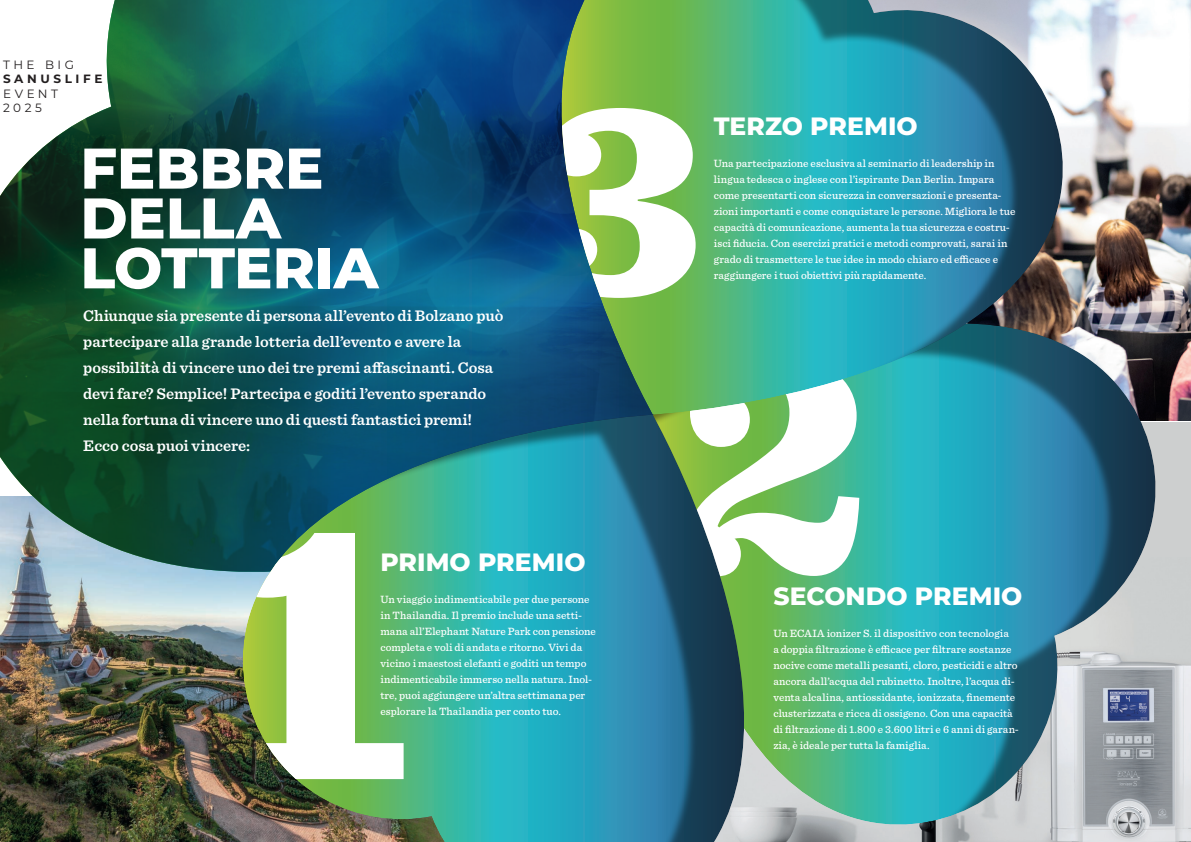
<style>
.page{position:relative;width:1191px;height:842px;background:#fff}
.page>*{position:absolute;margin:0;border:0;box-sizing:border-box;transform-origin:0 0}
.t1{font:800 57.2px/49.8px "Montserrat";letter-spacing:-.005em;color:#fff}
.t2{font:800 25px "Montserrat";color:#fff}
.t3{font:600 16px/26px "Sentinel Pro";letter-spacing:-.01em;color:#fff}
.t4{font:12px/14.4px "Montserrat";letter-spacing:.29em;color:#231f20}
.t5{font:700 12px "Montserrat";letter-spacing:.3em;color:#231f20}
.t6{font:500 11px/16px "Sentinel Pro";letter-spacing:.005em;color:#fff}
</style>
<div class="page">
<img style="left:0;top:660px;width:241px;height:182px">
<img style="left:744px;top:557px;width:447px;height:285px">
<img style="left:1063px;top:0;width:128px;height:421px">
<img style="left:0;top:574px;width:241px;height:86px">
<svg style="left:0;top:0;width:560px;height:573px;background:#1e5d67"></svg>
<div style="left:651px;top:323px;width:504px;height:504px;background:#231f20;opacity:.5"></div>
<div style="left:560px;top:0;width:503px;height:416px;background:#231f20;opacity:.5"></div>
<div style="left:241px;top:415px;width:503px;height:427px;background:#231f20;opacity:.5"></div>
<p class="t4" style="left:3px;top:57px;width:72px">THE BIG</p>
<p class="t5" style="left:3px;top:70px;width:101px">SANUSLIFE</p>
<p class="t4" style="left:3px;top:86px;width:57px">EVENT<br>2025</p>
<h1 class="t1" style="left:80px;top:140px;width:300px">FEBBRE<br>DELLA<br>LOTTERIA</h1>
<p class="t3" style="left:83px;top:302px;width:421px">Chiunque sia presente di persona all’evento di Bolzano può partecipare alla grande lotteria dell’evento e avere la possibilità di vincere uno dei tre premi affascinanti. Cosa devi fare? Semplice! Partecipa e goditi l’evento sperando nella fortuna di vincere uno di questi fantastici premi!<br>Ecco cosa puoi vincere:</p>
<h2 class="t2" style="left:714px;top:108px;width:205px">TERZO PREMIO</h2>
<p class="t6" style="left:714px;top:155px;width:303px">Una partecipazione esclusiva al seminario di leadership in lingua tedesca o inglese con l’ispirante Dan Berlin. Impara come presentarti con sicurezza in conversazioni e presenta&shy;zioni importanti e come conquistare le persone. Migliora le tue capacità di comunicazione, aumenta la tua sicurezza e costru&shy;isci fiducia. Con esercizi pratici e metodi comprovati, sarai in grado di trasmettere le tue idee in modo chiaro ed efficace e raggiungere i tuoi obiettivi più rapidamente.</p>
<h2 class="t2" style="left:380px;top:544px;width:206px">PRIMO PREMIO</h2>
<p class="t6" style="left:380px;top:591px;width:217px">Un viaggio indimenticabile per due persone in Thailandia. Il premio include una setti&shy;mana all’Elephant Nature Park con pensione completa e voli di andata e ritorno. Vivi da vicino i maestosi elefanti e goditi un tempo indimenticabile immerso nella natura. Inol&shy;tre, puoi aggiungere un’altra settimana per esplorare la Thailandia per conto tuo.</p>
<h2 class="t2" style="left:773px;top:578px;width:250px">SECONDO PREMIO</h2>
<p class="t6" style="left:773px;top:625px;width:247px">Un ECAIA ionizer S. il dispositivo con tecnologia<br>a doppia filtrazione è efficace per filtrare sostanze nocive come metalli pesanti, cloro, pesticidi e altro ancora dall’acqua del rubinetto. Inoltre, l’acqua di&shy;venta alcalina, antiossidante, ionizzata, finemente clusterizzata e ricca di ossigeno. Con una capacità di filtrazione di 1.800 e 3.600 litri e 6 anni di garan&shy;zia, è ideale per tutta la famiglia.</p>
</div>
